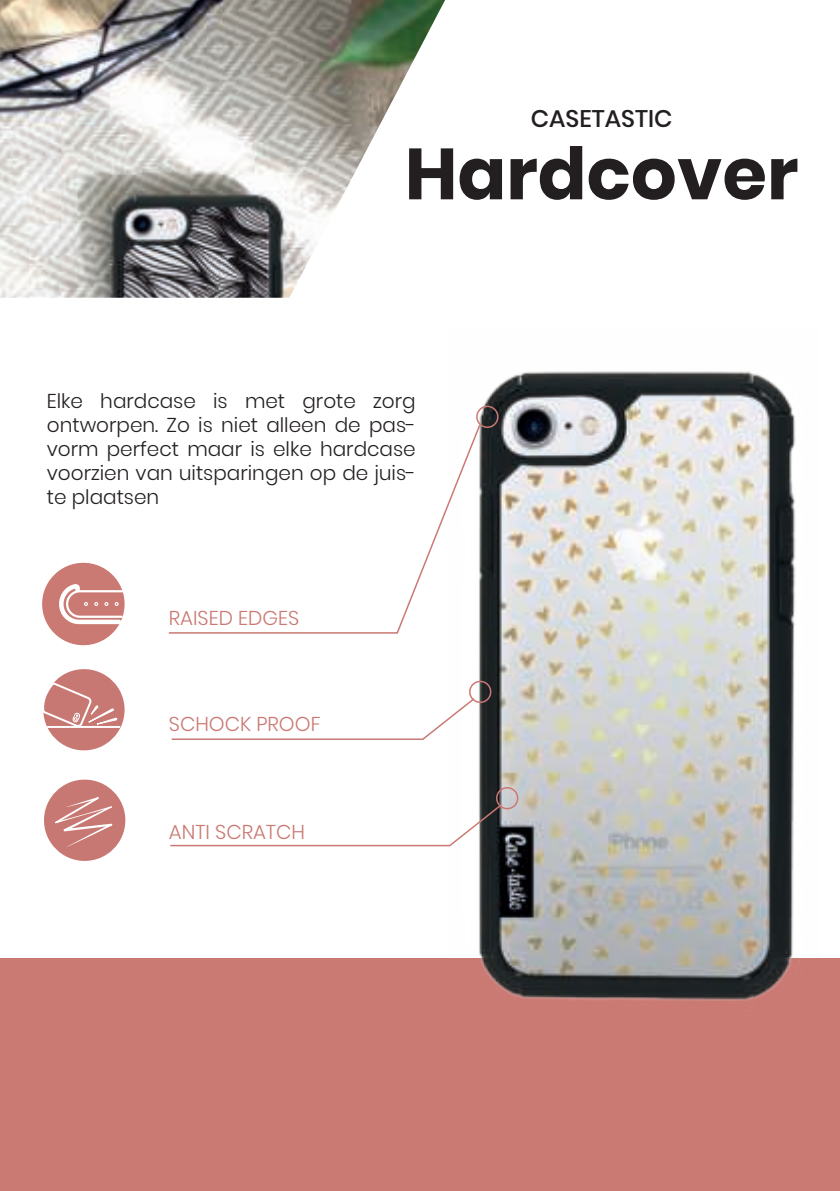
<style>
.page{position:relative;width:840px;height:1191px;background:#fff}
.page>*{position:absolute;margin:0;border:0;box-sizing:border-box;transform-origin:0 0}
.t1{font:700 72px "Poppins";color:#231f20}
.t2{font:500 24px "Poppins";color:#231f20}
.t3{font:300 20px/24px "Poppins";color:#231f20;text-align:justify}
.t4{font:300 20px "Poppins";color:#cb7973}
</style>
<div class="page">
<img style="left:0;top:1px;width:445px;height:297px">
<div style="left:0;top:958px;width:839px;height:233px;background:#cb7973"></div>
<img style="left:469px;top:371px;width:327px;height:630px">
<div style="left:42px;top:563px;width:82px;height:82px;background:#cb7973;border-radius:50%"></div>
<svg style="left:59px;top:586px;width:65px;height:40px"></svg>
<div style="left:43px;top:669px;width:81px;height:81px;background:#c87873;border-radius:50%"></div>
<svg style="left:43px;top:681px;width:79px;height:58px"></svg>
<div style="left:44px;top:779px;width:81px;height:82px;background:#c87872;border-radius:50%"></div>
<svg style="left:55px;top:797px;width:57px;height:50px"></svg>
<svg style="left:168px;top:423px;width:313px;height:211px"></svg>
<div style="left:476px;top:405px;width:22px;height:23px;border:2px solid #cb7973;border-radius:50%"></div>
<svg style="left:171px;top:696px;width:304px;height:44px"></svg>
<div style="left:469px;top:680px;width:22px;height:23px;border:2px solid #cb7973;border-radius:50%"></div>
<svg style="left:170px;top:803px;width:332px;height:44px"></svg>
<div style="left:495px;top:787px;width:23px;height:22px;border:2px solid #cb7973;border-radius:50%"></div>
<p class="t2" style="left:530px;top:105px;width:143px">CASETASTIC</p>
<h1 class="t1" style="left:404px;top:132px;width:395px">Hardcover</h1>
<p class="t3" style="left:47px;top:391px;width:370px">Elke hardcase is met grote zorg ontworpen. Zo is niet alleen de pas&shy;vorm perfect maar is elke hardcase voorzien van uitsparingen op de juis&shy;te plaatsen</p>
<p class="t4" style="left:169px;top:610px;width:132px">RAISED EDGES</p>
<p class="t4" style="left:169px;top:716px;width:153px">SCHOCK PROOF</p>
<p class="t4" style="left:169px;top:824px;width:137px">ANTI SCRATCH</p>
</div>
